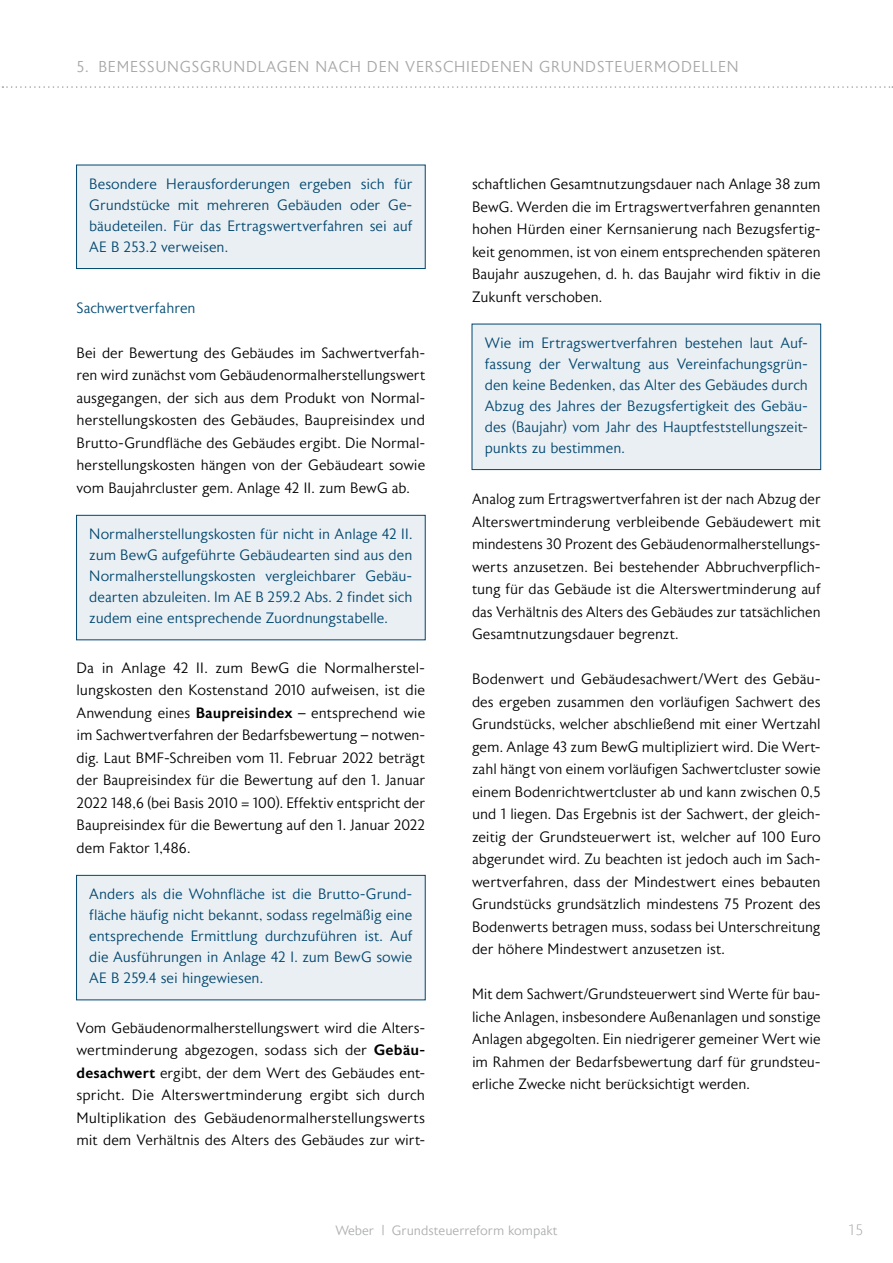
<style>
.page{position:relative;width:893px;height:1263px;background:#fff}
.page>*{position:absolute;margin:0;border:0;box-sizing:border-box;transform-origin:0 0}
.t1{font:300 15.75px "Astoria Sans";letter-spacing:.05em;color:#a7a7a8}
.Fließtext{font:300 15px/22.5px "Astoria Sans";letter-spacing:-.005em;color:#000;text-align:justify}
.Kasten_re{font:300 15px/21px "Astoria Sans";letter-spacing:-.005em;color:#00466e;text-align:justify}
.Heading_6{font:300 15px "Astoria Sans";color:#004a72}
.t2{font:200 15px "Astoria Sans";color:#9c9d9d}
.t3{font:300 13.5px "Astoria Sans";color:#adaeae}
.s1{font-weight:500}
</style>
<div class="page">
<svg style="left:2px;top:86px;width:891px;height:2px"></svg>
<div style="left:76px;top:165px;width:350px;height:104px;background:#eaeff3;border:1px solid #00466e"></div>
<div style="left:76px;top:515px;width:350px;height:125px;background:#eaeff3;border:1px solid #00466e"></div>
<div style="left:76px;top:875px;width:350px;height:125px;background:#eaeff3;border:1px solid #00466e"></div>
<div style="left:472px;top:324px;width:349px;height:146px;background:#eaeff3;border:1px solid #00466e"></div>
<p class="t1" style="left:77px;top:58px;width:664px">5. BEMESSUNGSGRUNDLAGEN NACH DEN VERSCHIEDENEN GRUNDSTEUERMODELLEN</p>
<p class="Kasten_re" style="left:89px;top:174px;width:325px">Besondere Herausforderungen ergeben sich für Grundstücke mit mehreren Gebäuden oder Ge&shy;bäudeteilen. Für das Ertragswertverfahren sei auf AE B 253.2 verweisen.</p>
<p class="Heading_6" style="left:77px;top:300px;width:121px">Sachwertverfahren</p>
<p class="Fließtext" style="left:77px;top:342px;width:350px">Bei der Bewertung des Gebäudes im Sachwertverfah&shy;ren wird zunächst vom Gebäudenormalherstellungswert ausgegangen, der sich aus dem Produkt von Normal&shy;herstellungskosten des Gebäudes, Baupreisindex und Brutto-Grundfläche des Gebäudes ergibt. Die Normal&shy;herstellungskosten hängen von der Gebäudeart sowie vom Baujahrcluster gem. Anlage 42 II. zum BewG ab.</p>
<p class="Kasten_re" style="left:89px;top:524px;width:325px">Normalherstellungskosten für nicht in Anlage 42 II. zum BewG aufgeführte Gebäudearten sind aus den Normalherstellungskosten vergleichbarer Gebäu&shy;dearten abzuleiten. Im AE B 259.2 Abs. 2 findet sich zudem eine entsprechende Zuordnungstabelle.</p>
<p class="Fließtext" style="left:77px;top:657px;width:350px">Da in Anlage 42 II. zum BewG die Normalherstel&shy;lungskosten den Kostenstand 2010 aufweisen, ist die Anwendung eines <span class="s1">Baupreisindex</span> – entsprechend wie im Sachwertverfahren der Bedarfsbewertung – notwen&shy;dig. Laut BMF-Schreiben vom 11. Februar 2022 beträgt der Baupreisindex für die Bewertung auf den 1. Januar 2022 148,6 (bei Basis 2010 = 100). Effektiv entspricht der Baupreisindex für die Bewertung auf den 1. Januar 2022 dem Faktor 1,486.</p>
<p class="Kasten_re" style="left:89px;top:884px;width:325px">Anders als die Wohnfläche ist die Brutto-Grund&shy;fläche häufig nicht bekannt, sodass regelmäßig eine entsprechende Ermittlung durchzuführen ist. Auf die Ausführungen in Anlage 42 I. zum BewG sowie AE B 259.4 sei hingewiesen.</p>
<p class="Fließtext" style="left:77px;top:1017px;width:350px">Vom Gebäudenormalherstellungswert wird die Alters&shy;wertminderung abgezogen, sodass sich der <span class="s1">Gebäu&shy;desachwert</span> ergibt, der dem Wert des Gebäudes ent&shy;spricht. Die Alterswertminderung ergibt sich durch Multiplikation des Gebäudenormalherstellungswerts mit dem Verhältnis des Alters des Gebäudes zur wirt-</p>
<p class="Fließtext" style="left:472px;top:173px;width:350px">schaftlichen Gesamtnutzungsdauer nach Anlage 38 zum BewG. Werden die im Ertragswertverfahren genannten hohen Hürden einer Kernsanierung nach Bezugsfertig&shy;keit genommen, ist von einem entsprechenden späteren Baujahr auszugehen, d. h. das Baujahr wird fiktiv in die Zukunft verschoben.</p>
<p class="Kasten_re" style="left:485px;top:333px;width:325px">Wie im Ertragswertverfahren bestehen laut Auf&shy;fassung der Verwaltung aus Vereinfachungsgrün&shy;den keine Bedenken, das Alter des Gebäudes durch Abzug des Jahres der Bezugsfertigkeit des Gebäu&shy;des (Baujahr) vom Jahr des Hauptfeststellungszeit&shy;punkts zu bestimmen.</p>
<p class="Fließtext" style="left:472px;top:488px;width:350px">Analog zum Ertragswertverfahren ist der nach Abzug der Alterswertminderung verbleibende Gebäudewert mit mindestens 30 Prozent des Gebäudenormalherstellungs&shy;werts anzusetzen. Bei bestehender Abbruchverpflich&shy;tung für das Gebäude ist die Alterswertminderung auf das Verhältnis des Alters des Gebäudes zur tatsächlichen Gesamtnutzungsdauer begrenzt.</p>
<p class="Fließtext" style="left:472px;top:668px;width:350px">Bodenwert und Gebäudesachwert/Wert des Gebäu&shy;des ergeben zusammen den vorläufigen Sachwert des Grundstücks, welcher abschließend mit einer Wertzahl gem. Anlage 43 zum BewG multipliziert wird. Die Wert&shy;zahl hängt von einem vorläufigen Sachwertcluster sowie einem Bodenrichtwertcluster ab und kann zwischen 0,5 und 1 liegen. Das Ergebnis ist der Sachwert, der gleich&shy;zeitig der Grundsteuerwert ist, welcher auf 100 Euro abgerundet wird. Zu beachten ist jedoch auch im Sach&shy;wertverfahren, dass der Mindestwert eines bebauten Grundstücks grundsätzlich mindestens 75 Prozent des Bodenwerts betragen muss, sodass bei Unterschreitung der höhere Mindestwert anzusetzen ist.</p>
<p class="Fließtext" style="left:472px;top:983px;width:350px">Mit dem Sachwert/Grundsteuerwert sind Werte für bau&shy;liche Anlagen, insbesondere Außenanlagen und sonstige Anlagen abgegolten. Ein niedrigerer gemeiner Wert wie im Rahmen der Bedarfsbewertung darf für grundsteu&shy;erliche Zwecke nicht berücksichtigt werden.</p>
<p class="t3" style="left:335px;top:1223px;width:224px">Weber | Grundsteuerreform kompakt</p>
<p class="t2" style="left:849px;top:1222px;width:16px">15</p>
</div>
